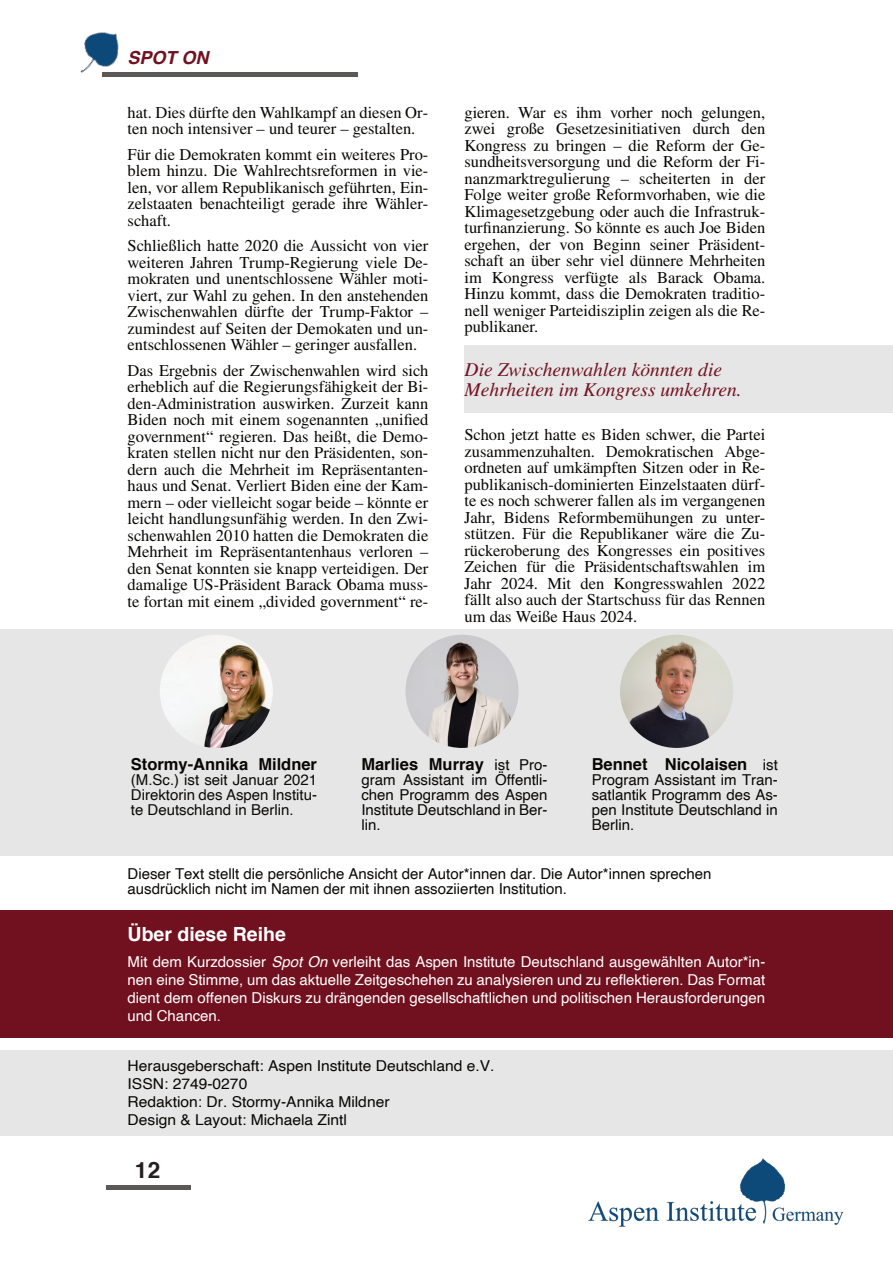
<style>
.page{position:relative;width:893px;height:1263px;background:#fff}
.page>*{position:absolute;margin:0;border:0;box-sizing:border-box;transform-origin:0 0}
.t1{font:700 22.5px "Helvetica";color:#231f20}
.t2{font:italic 19.5px/19.5px "STIX General";color:#71101f}
.t3{font:700 19.5px "Helvetica";color:#fff}
.t4{font:italic 700 18px "Helvetica";color:#71101f}
.t5{font:16.5px/16.5px "STIX General";color:#080704;text-align:justify}
.t6{font:700 16.5px "Helvetica";color:#080704}
.t7{font:15px/18px "Helvetica";color:#fff;text-align:justify}
.t8{font:15px/15px "Helvetica";color:#080704;text-align:justify}
.t9{font:15px/15px "Helvetica";color:#0a0906}
.t10{font:15px/18px "Helvetica";color:#080704;scale:1.04 1}
.t11{font:15px/15px "Helvetica";color:#0c0b08;text-align:justify}
.s1{font-weight:400;font-size:15px}
.s2{font-style:italic}
</style>
<div class="page">
<div style="left:0;top:629px;width:893px;height:227px;background:#e6e6e6"></div>
<img style="left:160px;top:635px;width:113px;height:113px;border-radius:50%">
<img style="left:405px;top:635px;width:114px;height:113px;border-radius:50%">
<img style="left:620px;top:635px;width:113px;height:113px;border-radius:50%">
<div style="left:0;top:910px;width:893px;height:128px;background:#71101f"></div>
<img style="left:588px;top:1158px;width:256px;height:69px">
<div style="left:106px;top:1185px;width:84px;height:5px;background:#5a5958"></div>
<div style="left:0;top:1050px;width:893px;height:85px;background:#e6e6e6"></div>
<div style="left:102px;top:72px;width:255px;height:5px;background:#5a5958"></div>
<img style="left:80px;top:32px;width:39px;height:41px">
<div style="left:465px;top:345px;width:428px;height:68px;background:#e6e6e6"></div>
<p class="t4" style="left:128px;top:51px;width:82px">SPOT ON</p>
<p class="t5" style="left:128px;top:105px;width:302px">hat. Dies dürfte den Wahlkampf an diesen Or‐ ten noch intensiver – und teurer – gestalten.</p>
<p class="t5" style="left:128px;top:147px;width:302px">Für die Demokraten kommt ein weiteres Pro‐ blem hinzu. Die Wahlrechtsreformen in vie‐ len, vor allem Republikanisch geführten, Ein‐ zelstaaten benachteiligt gerade ihre Wähler‐ schaft.</p>
<p class="t5" style="left:128px;top:239px;width:302px">Schließlich hatte 2020 die Aussicht von vier weiteren Jahren Trump-Regierung viele De‐ mokraten und unentschlossene Wähler moti‐ viert, zur Wahl zu gehen. In den anstehenden Zwischenwahlen dürfte der Trump-Faktor – zumindest auf Seiten der Demokaten und un‐ entschlossenen Wähler – geringer ausfallen.</p>
<p class="t5" style="left:128px;top:363px;width:302px">Das Ergebnis der Zwischenwahlen wird sich erheblich auf die Regierungsfähigkeit der Bi‐ den-Administration auswirken. Zurzeit kann Biden noch mit einem sogenannten „unified government“ regieren. Das heißt, die Demo‐ kraten stellen nicht nur den Präsidenten, son‐ dern auch die Mehrheit im Repräsentanten‐ haus und Senat. Verliert Biden eine der Kam‐ mern – oder vielleicht sogar beide – könnte er leicht handlungsunfähig werden. In den Zwi‐ schenwahlen 2010 hatten die Demokraten die Mehrheit im Repräsentantenhaus verloren – den Senat konnten sie knapp verteidigen. Der damalige US-Präsident Barack Obama muss‐ te fortan mit einem „divided government“ re‐</p>
<p class="t5" style="left:464px;top:105px;width:302px">gieren. War es ihm vorher noch gelungen, zwei große Gesetzesinitiativen durch den Kongress zu bringen – die Reform der Ge‐ sundheitsversorgung und die Reform der Fi‐ nanzmarktregulierung – scheiterten in der Folge weiter große Reformvorhaben, wie die Klimagesetzgebung oder auch die Infrastruk‐ turfinanzierung. So könnte es auch Joe Biden ergehen, der von Beginn seiner Präsident‐ schaft an über sehr viel dünnere Mehrheiten im Kongress verfügte als Barack Obama.<br>Hinzu kommt, dass die Demokraten traditio‐ nell weniger Parteidisziplin zeigen als die Re‐ publikaner.</p>
<p class="t2" style="left:465px;top:362px;width:279px">Die Zwischenwahlen könnten die<br>Mehrheiten im Kongress umkehren.</p>
<p class="t5" style="left:464px;top:428px;width:302px">Schon jetzt hatte es Biden schwer, die Partei zusammenzuhalten. Demokratischen Abge‐ ordneten auf umkämpften Sitzen oder in Re‐ publikanisch-dominierten Einzelstaaten dürf‐ te es noch schwerer fallen als im vergangenen Jahr, Bidens Reformbemühungen zu unter‐ stützen. Für die Republikaner wäre die Zu‐ rückeroberung des Kongresses ein positives Zeichen für die Präsidentschaftswahlen im Jahr 2024. Mit den Kongresswahlen 2022 fällt also auch der Startschuss für das Rennen um das Weiße Haus 2024.</p>
<p class="t6" style="left:131px;top:758px;width:188px">Stormy-Annika Mildner</p>
<p class="t11" style="left:131px;top:773px;width:188px">(M.Sc.) ist seit Januar 2021<br>Direktorin des Aspen Institu‐ te Deutschland in Berlin.</p>
<p class="t6" style="left:361px;top:758px;width:188px">Marlies Murray <span class="s1">ist Pro‐</span></p>
<p class="t8" style="left:361px;top:773px;width:188px">gram Assistant im Öffentli‐ chen Programm des Aspen Institute Deutschland in Ber‐ lin.</p>
<p class="t9" style="left:128px;top:867px;width:585px">Dieser Text stellt die persönliche Ansicht der Autor*innen dar. Die Autor*innen sprechen ausdrücklich nicht im Namen der mit ihnen assoziierten Institution.</p>
<p class="t3" style="left:128px;top:926px;width:160px">Über diese Reihe</p>
<p class="t7" style="left:128px;top:953px;width:639px">Mit dem Kurzdossier <span class="s2">Spot On</span> verleiht das Aspen Institute Deutschland ausgewählten Autor*in‐ nen eine Stimme, um das aktuelle Zeitgeschehen zu analysieren und zu reflektieren. Das Format dient dem offenen Diskurs zu drängenden gesellschaftlichen und politischen Herausforderungen und Chancen.</p>
<p class="t6" style="left:592px;top:758px;width:188px">Bennet Nicolaisen <span class="s1">ist</span></p>
<p class="t8" style="left:592px;top:773px;width:188px">Program Assistant im Tran‐ satlantik Programm des As‐ pen Institute Deutschland in Berlin.</p>
<p class="t10" style="left:128px;top:1058px;width:354px">Herausgeberschaft: Aspen Institute Deutschland e.V.<br>ISSN: 2749-0270<br>Redaktion: Dr. Stormy-Annika Mildner<br>Design &amp; Layout: Michaela Zintl</p>
<h1 class="t1" style="left:135px;top:1161px;width:27px">12</h1>
</div>
